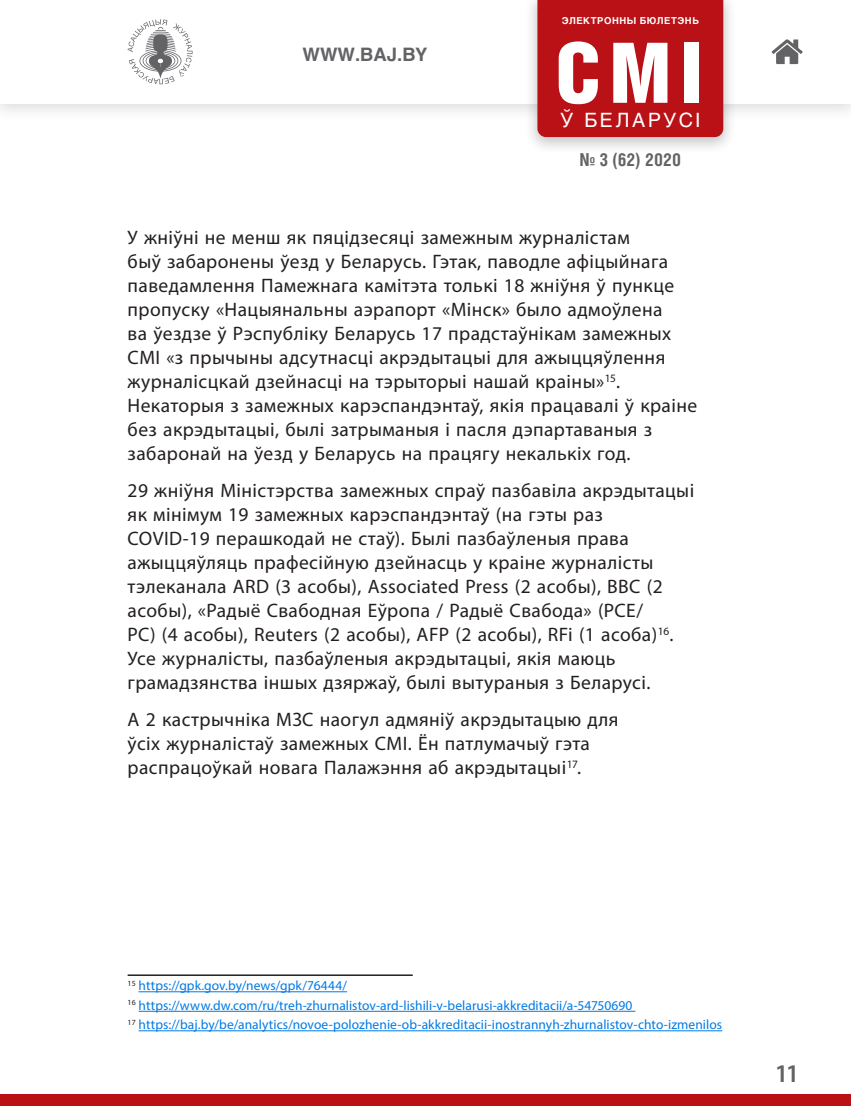
<style>
.page{position:relative;width:851px;height:1106px;background:#fff}
.page>*{position:absolute;margin:0;border:0;box-sizing:border-box;transform-origin:0 0}
.t1{font:83.55px "Helios Cond Black C";color:#fff}
.t2{font:600 25.5px "Myriad Pro";color:#636366}
.t3{font:19.5px/24px "Myriad Pro";letter-spacing:.02em;color:#231f20}
.t4{font:19.5px "Helios C";letter-spacing:.13em;color:#fff}
.t5{font:700 18.3px "Helios C";color:#636366}
.t6{font:700 17.85px "Helios Cond C";color:#636366}
.t7{font:13.5px/19.5px "Myriad Pro";color:#007ae5}
.t8{font:700 9.45px "Helios C";letter-spacing:.06em;color:#fff}
</style>
<div class="page">
<div style="left:0;top:1094px;width:850px;height:12px;background:#b91115"></div>
<hr style="left:128px;top:974px;width:284px;height:2px;background:#231f20">
<hr style="left:138px;top:991px;width:209px;height:1px;background:#007ae5">
<hr style="left:138px;top:1011px;width:497px;height:1px;background:#007ae5">
<hr style="left:138px;top:1030px;width:584px;height:1px;background:#007ae5">
<div style="left:0;top:0;width:850px;height:122px;background:#231f20;opacity:.15"></div>
<div style="left:0;top:0;width:850px;height:103px;background:#fff"></div>
<svg style="left:128px;top:19px;width:64px;height:65px"></svg>
<svg style="left:771px;top:39px;width:31px;height:25px"></svg>
<div style="left:523px;top:0;width:213px;height:155px;background:#231f20;opacity:.25"></div>
<div style="left:537px;top:0;width:186px;height:137px;background:#b91115"></div>
<p class="t5" style="left:302px;top:44px;width:126px">WWW.BAJ.BY</p>
<p class="t8" style="left:561px;top:15px;width:139px">ЭЛЕКТРОННЫ БЮЛЕТЭНЬ</p>
<h1 class="t1" style="left:555px;top:25px;width:149px">СМІ</h1>
<p class="t4" style="left:560px;top:109px;width:141px">Ў БЕЛАРУСІ</p>
<p class="t6" style="left:579px;top:149px;width:103px">№ 3 (62) 2020</p>
<p class="t3" style="left:128px;top:225px;width:571px">У жніўні не менш як пяцідзесяці замежным журналістам<br>быў забаронены ўезд у Беларусь. Гэтак, паводле афіцыйнага паведамлення Памежнага камітэта толькі 18 жніўня ў пункце пропуску «Нацыянальны аэрапорт «Мінск» было адмоўлена<br>ва ўездзе ў Рэспубліку Беларусь 17 прадстаўнікам замежных СМІ «з прычыны адсутнасці акрэдытацыі для ажыццяўлення журналісцкай дзейнасці на тэрыторыі нашай краіны»<sup>15</sup>.<br>Некаторыя з замежных карэспандэнтаў, якія працавалі ў краіне без акрэдытацыі, былі затрыманыя і пасля дэпартаваныя з забаронай на ўезд у Беларусь на працягу некалькіх год.</p>
<p class="t3" style="left:128px;top:478px;width:568px">29 жніўня Міністэрства замежных спраў пазбавіла акрэдытацыі як мінімум 19 замежных карэспандэнтаў (на гэты раз<br>COVID-19 перашкодай не стаў). Былі пазбаўленыя права ажыццяўляць прафесійную дзейнасць у краіне журналісты тэлеканала ARD (3 асобы), Associated Press (2 асобы), BBC (2 асобы), «Радыё Свабодная Еўропа / Радыё Свабода» (РСЕ/<br>РС) (4 асобы), Reuters (2 асобы), AFP (2 асобы), RFi (1 асоба)<sup>16</sup>.<br>Усе журналісты, пазбаўленыя акрэдытацыі, якія маюць грамадзянства іншых дзяржаў, былі вытураныя з Беларусі.</p>
<p class="t3" style="left:128px;top:707px;width:492px">А 2 кастрычніка МЗС наогул адмяніў акрэдытацыю для ўсіх журналістаў замежных СМІ. Ён патлумачыў гэта распрацоўкай новага Палажэння аб акрэдытацыі<sup>17</sup>.</p>
<p class="t7" style="left:128px;top:976px;width:596px"><sup>15</sup> https://gpk.gov.by/news/gpk/76444/<br><sup>16</sup> https://www.dw.com/ru/treh-zhurnalistov-ard-lishili-v-belarusi-akkreditacii/a-54750690<br><sup>17</sup> https://baj.by/be/analytics/novoe-polozhenie-ob-akkreditacii-inostrannyh-zhurnalistov-chto-izmenilos</p>
<h2 class="t2" style="left:774px;top:1057px;width:26px">11</h2>
</div>
